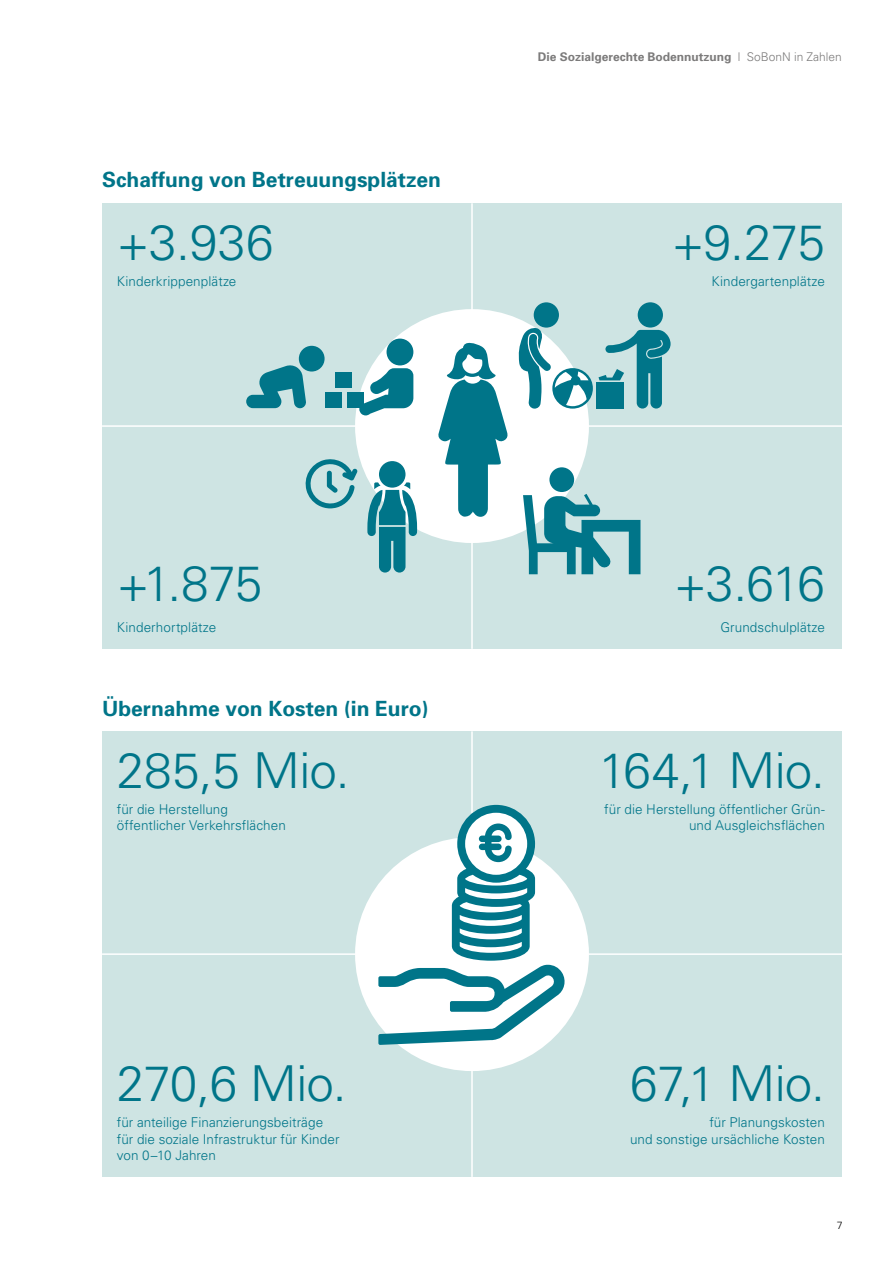
<style>
.page{position:relative;width:893px;height:1263px;background:#fff}
.page>*{position:absolute;margin:0;border:0;box-sizing:border-box;transform-origin:0 0}
.t1{font:300 49.5px "Univers";letter-spacing:-.015em;color:#007589}
.t2{font:700 21px "Univers";color:#007589}
.t3{font:300 13.5px/16.5px "Univers";letter-spacing:.005em;color:#007589}
.t4{font:700 12px "Univers";color:#7c7b7b}
.t5{font:300 10.5px "Univers";color:#000}
.s1{font-weight:300}
</style>
<div class="page">
<div style="left:102px;top:203px;width:740px;height:446px;background:#cee4e3"></div>
<hr style="left:471px;top:203px;width:2px;height:446px;background:#fff">
<div style="left:102px;top:731px;width:740px;height:446px;background:#cee4e3"></div>
<hr style="left:102px;top:425px;width:740px;height:2px;background:#fff">
<div style="left:355px;top:309px;width:234px;height:234px;background:#fff;border-radius:50%"></div>
<hr style="left:471px;top:731px;width:2px;height:446px;background:#fff">
<div style="left:355px;top:837px;width:234px;height:234px;background:#fff;border-radius:50%"></div>
<hr style="left:102px;top:953px;width:740px;height:2px;background:#fff">
<svg style="left:378px;top:805px;width:189px;height:240px"></svg>
<div style="left:299px;top:346px;width:26px;height:25px;background:#007589;border-radius:50%"></div>
<svg style="left:246px;top:365px;width:60px;height:43px"></svg>
<div style="left:387px;top:339px;width:26px;height:26px;background:#007589;border-radius:50%"></div>
<svg style="left:359px;top:368px;width:54px;height:47px"></svg>
<svg style="left:438px;top:342px;width:70px;height:175px"></svg>
<div style="left:638px;top:302px;width:25px;height:26px;background:#007589;border-radius:50%"></div>
<div style="left:325px;top:392px;width:16px;height:16px;background:#007589"></div>
<div style="left:347px;top:392px;width:17px;height:16px;background:#007589"></div>
<div style="left:335px;top:372px;width:17px;height:16px;background:#007589"></div>
<div style="left:534px;top:302px;width:25px;height:26px;background:#007589;border-radius:50%"></div>
<svg style="left:523px;top:467px;width:117px;height:108px"></svg>
<svg style="left:367px;top:482px;width:50px;height:90px"></svg>
<div style="left:379px;top:461px;width:26px;height:27px;background:#007589;border-radius:50%"></div>
<svg style="left:305px;top:459px;width:52px;height:49px"></svg>
<svg style="left:518px;top:327px;width:153px;height:82px"></svg>
<h2 class="t2" style="left:102px;top:167px;width:340px">Schaffung von Betreuungsplätzen</h2>
<h1 class="t1" style="left:117px;top:212px;width:158px">+3.936</h1>
<p class="t3" style="left:117px;top:272px;width:121px">Kinderkrippenplätze</p>
<p class="t4" style="left:538px;top:49px;width:306px">Die Sozialgerechte Bodennutzung <span class="s1">| SoBonN in Zahlen</span></p>
<h1 class="t1" style="left:672px;top:212px;width:155px">+9.275</h1>
<p class="t3" style="left:712px;top:272px;width:115px">Kindergartenplätze</p>
<h1 class="t1" style="left:117px;top:554px;width:147px">+1.875</h1>
<p class="t3" style="left:117px;top:619px;width:101px">Kinderhortplätze</p>
<h2 class="t2" style="left:102px;top:695px;width:328px">Übernahme von Kosten (in Euro)</h2>
<h1 class="t1" style="left:117px;top:740px;width:234px">285,5 Mio.</h1>
<p class="t3" style="left:117px;top:800px;width:170px">für die Herstellung öffentlicher Verkehrsflächen</p>
<h1 class="t1" style="left:117px;top:1054px;width:231px">270,6 Mio.</h1>
<p class="t3" style="left:117px;top:1114px;width:224px">für anteilige Finanzierungsbeiträge für die soziale Infrastruktur für Kinder von 0–10 Jahren</p>
<h1 class="t1" style="left:674px;top:554px;width:152px">+3.616</h1>
<p class="t3" style="left:720px;top:619px;width:106px">Grundschulplätze</p>
<h1 class="t1" style="left:599px;top:740px;width:228px">164,1 Mio.</h1>
<p class="t3" style="left:604px;top:800px;width:222px;text-align:right">für die Herstellung öffentlicher Grün&shy;und Ausgleichsflächen</p>
<h1 class="t1" style="left:630px;top:1054px;width:196px">67,1 Mio.</h1>
<p class="t3" style="left:630px;top:1114px;width:196px;text-align:right">für Planungskosten<br>und sonstige ursächliche Kosten</p>
<p class="t5" style="left:837px;top:1219px;width:7px">7</p>
</div>
